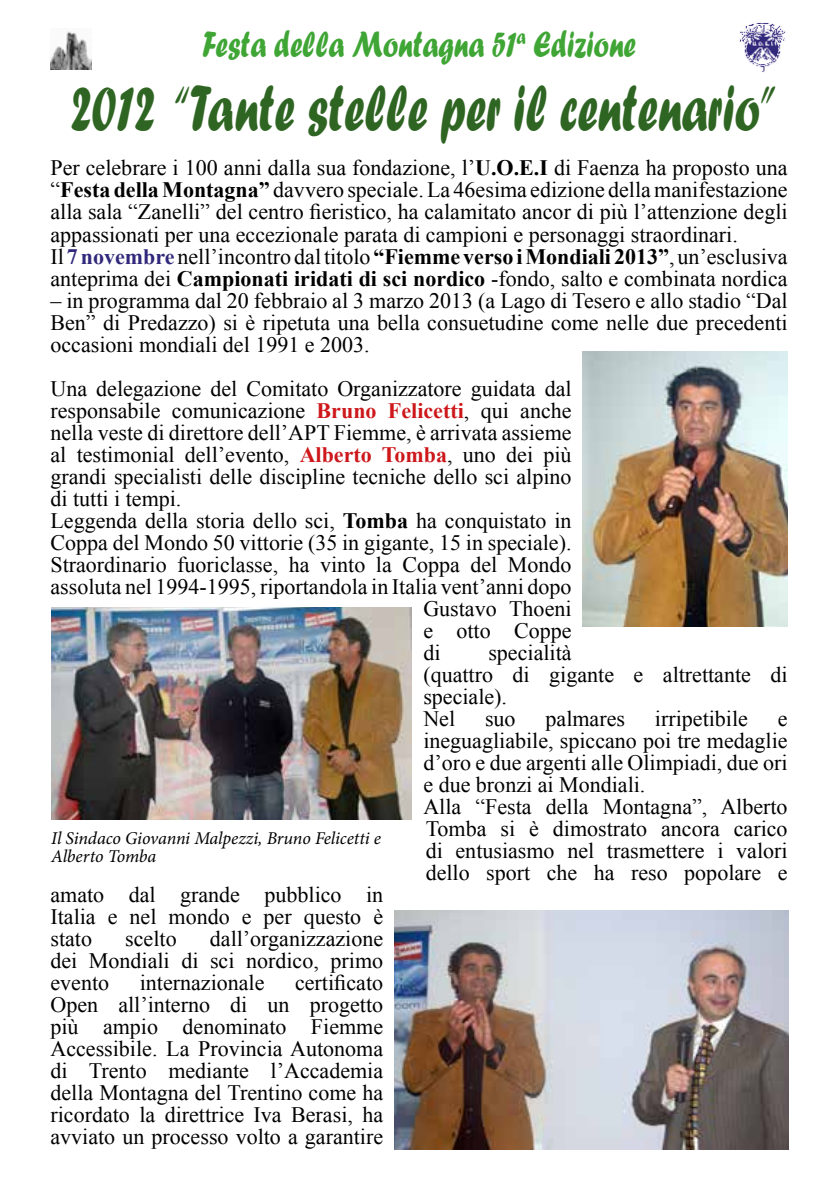
<style>
.page{position:relative;width:840px;height:1191px;background:#fff}
.page>*{position:absolute;margin:0;border:0;box-sizing:border-box;transform-origin:0 0}
.t1{font:68px "Forte";color:#2f6522;scale:.69 1}
.t2{font:38px "Forte";color:#3fa535;scale:.75 1}
.t3{font:22px/22px "Times New Roman";color:#000;text-align:justify}
.t4{font:italic 18px/18px "Minion Pro";letter-spacing:-.01em;color:#000}
.s1{font-weight:700}
.s2{font-weight:700;color:#30287b}
.s3{font-weight:700;color:#cd171a}
</style>
<div class="page">
<img style="left:51px;top:31px;width:40px;height:38px">
<img style="left:739px;top:23px;width:47px;height:49px">
<img style="left:582px;top:351px;width:204px;height:276px">
<img style="left:51px;top:607px;width:361px;height:212px">
<img style="left:394px;top:911px;width:394px;height:238px">
<h2 class="t2" style="left:202px;top:22px;width:579px">Festa della Montagna 51<sup>a</sup> Edizione</h2>
<h1 class="t1" style="left:71px;top:68px;width:1022px">2012 “Tante stelle per il centenario”</h1>
<p class="t3" style="left:50px;top:157px;width:738px;text-align:left">Per celebrare i 100 anni dalla sua fondazione, l’<span class="s1">U.O.E.I</span> di Faenza ha proposto una “<span class="s1">Festa della Montagna”</span> davvero speciale. La 46esima edizione della manifestazione alla sala “Zanelli” del centro fieristico, ha calamitato ancor di più l’attenzione degli appassionati per una eccezionale parata di campioni e personaggi straordinari.<br>Il <span class="s2">7 novembre</span> nell’incontro dal titolo <span class="s1">“Fiemme verso i Mondiali 2013”</span>, un’esclusiva anteprima dei <span class="s1">Campionati iridati di sci nordico</span> -fondo, salto e combinata nordica</p>
<p class="t3" style="left:50px;top:289px;width:738px">– in programma dal 20 febbraio al 3 marzo 2013 (a Lago di Tesero e allo stadio “Dal Ben” di Predazzo) si è ripetuta una bella consuetudine come nelle due precedenti occasioni mondiali del 1991 e 2003.</p>
<p class="t3" style="left:50px;top:377px;width:522px">Una delegazione del Comitato Organizzatore guidata dal</p>
<p class="t3" style="left:50px;top:399px;width:522px">responsabile comunicazione <span class="s3">Bruno Felicetti</span>, qui anche</p>
<p class="t3" style="left:50px;top:421px;width:522px">nella veste di direttore dell’APT Fiemme, è arrivata assieme</p>
<p class="t3" style="left:50px;top:443px;width:522px">al testimonial dell’evento, <span class="s3">Alberto Tomba</span>, uno dei più</p>
<p class="t3" style="left:50px;top:465px;width:522px">grandi specialisti delle discipline tecniche dello sci alpino</p>
<p class="t3" style="left:50px;top:487px;width:132px">di tutti i tempi.</p>
<p class="t3" style="left:50px;top:509px;width:522px">Leggenda della storia dello sci, <span class="s1">Tomba</span> ha conquistato in</p>
<p class="t3" style="left:50px;top:531px;width:522px">Coppa del Mondo 50 vittorie (35 in gigante, 15 in speciale).</p>
<p class="t3" style="left:50px;top:553px;width:522px">Straordinario fuoriclasse, ha vinto la Coppa del Mondo</p>
<p class="t3" style="left:50px;top:575px;width:522px">assoluta nel 1994-1995, riportandola in Italia vent’anni dopo</p>
<p class="t3" style="left:423px;top:597px;width:150px">Gustavo Thoeni</p>
<p class="t3" style="left:423px;top:619px;width:150px">e otto Coppe</p>
<p class="t3" style="left:423px;top:641px;width:19px">di</p>
<p class="t3" style="left:423px;top:641px;width:365px;text-align:left;text-indent:65px">specialità<br>(quattro di gigante e altrettante di speciale).<br>Nel</p>
<p class="t3" style="left:485px;top:707px;width:32px">suo</p>
<p class="t3" style="left:545px;top:707px;width:81px">palmares</p>
<p class="t3" style="left:654px;top:707px;width:94px">irripetibile</p>
<p class="t3" style="left:423px;top:707px;width:365px;text-align:left;text-indent:354px">e ineguagliabile, spiccano poi tre medaglie d’oro e due argenti alle Olimpiadi, due ori e due bronzi ai Mondiali.<br>Alla “Festa della Montagna”, Alberto<br>Tomba si è dimostrato ancora carico di entusiasmo nel trasmettere i valori dello sport che ha reso popolare e</p>
<p class="t4" style="left:51px;top:829px;width:331px">Il Sindaco Giovanni Malpezzi, Bruno Felicetti e<br>Alberto Tomba</p>
<p class="t3" style="left:50px;top:883px;width:334px">amato dal grande pubblico in Italia e nel mondo e per questo è stato</p>
<p class="t3" style="left:50px;top:927px;width:334px;text-indent:159px">dall’organizzazione dei Mondiali di sci nordico, primo evento</p>
<p class="t3" style="left:125px;top:927px;width:53px">scelto</p>
<p class="t3" style="left:50px;top:971px;width:334px;text-indent:244px">certificato Open all’interno di un progetto più ampio denominato Fiemme Accessibile. La Provincia Autonoma di Trento mediante l’Accademia della Montagna del Trentino come ha ricordato la direttrice Iva Berasi, ha avviato un processo volto a garantire</p>
<p class="t3" style="left:140px;top:971px;width:126px">internazionale</p>
</div>
